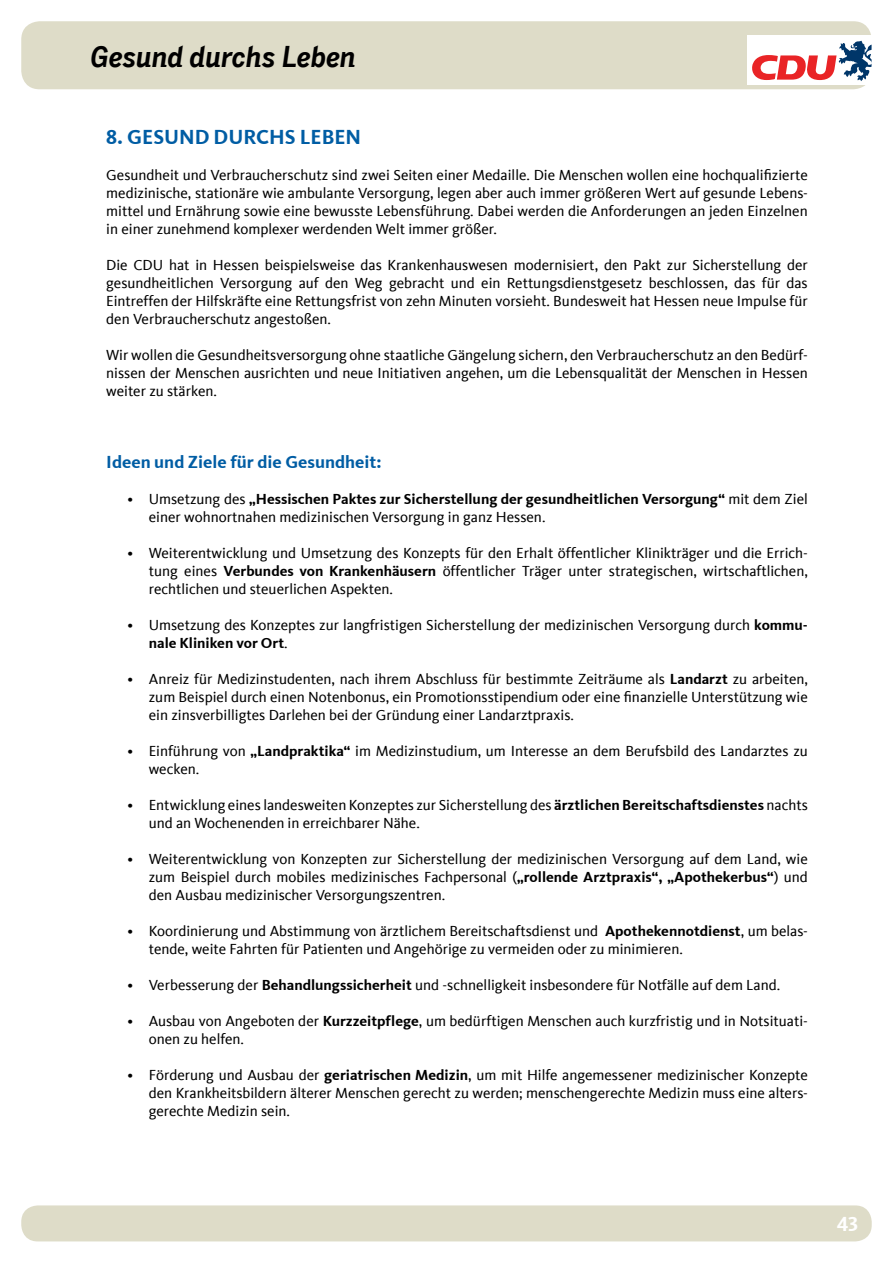
<style>
.page{position:relative;width:893px;height:1263px;background:#fff}
.page>*{position:absolute;margin:0;border:0;box-sizing:border-box;transform-origin:0 0}
.t1{font:italic 700 30px "CDU Skopex";letter-spacing:-.03em;color:#000}
.t2{font:700 21px "CDU Kievit Tab";color:#005da4}
.t3{font:700 21px "CDU Kievit Tab";color:#fff}
.t4{font:700 18px "CDU Kievit Tab";color:#005da4}
.t5{font:15px/18px "CDU Kievit Tab";color:#000;text-align:justify}
.s1{font-weight:700}
</style>
<div class="page">
<div style="left:21px;top:1205px;width:851px;height:36px;background:#dedcc8;border-radius:16px"></div>
<div style="left:21px;top:21px;width:851px;height:68px;background:#dedcc8;border-radius:18px"></div>
<div style="left:747px;top:35px;width:124px;height:49px;background:#fff"></div>
<svg style="left:752px;top:41px;width:120px;height:40px"></svg>
<h1 class="t1" style="left:91px;top:39px;width:267px">Gesund durchs Leben</h1>
<h2 class="t2" style="left:106px;top:125px;width:164px">8. Gesund durchs</h2>
<h2 class="t2" style="left:300px;top:125px;width:63px">Leben</h2>
<p class="t5" style="left:106px;top:166px;width:703px">Gesundheit und Verbraucherschutz sind zwei Seiten einer Medaille. Die Menschen wollen eine hochqualifizierte medizinische, stationäre wie ambulante Versorgung, legen aber auch immer größeren Wert auf gesunde Lebens&shy;mittel und Ernährung sowie eine bewusste Lebensführung. Dabei werden die Anforderungen an jeden Einzelnen in einer zunehmend komplexer werdenden Welt immer größer.</p>
<p class="t5" style="left:106px;top:256px;width:703px">Die CDU hat in Hessen beispielsweise das Krankenhauswesen modernisiert, den Pakt zur Sicherstellung der gesundheitlichen Versorgung auf den Weg gebracht und ein Rettungsdienstgesetz beschlossen, das für das Eintreffen der Hilfskräfte eine Rettungsfrist von zehn Minuten vorsieht. Bundesweit hat Hessen neue Impulse für den Verbraucherschutz angestoßen.</p>
<p class="t5" style="left:106px;top:346px;width:703px">Wir wollen die Gesundheitsversorgung ohne staatliche Gängelung sichern, den Verbraucherschutz an den Bedürf&shy;nissen der Menschen ausrichten und neue Initiativen angehen, um die Lebensqualität der Menschen in Hessen weiter zu stärken.</p>
<p class="t4" style="left:106px;top:451px;width:277px">Ideen und Ziele für die Gesundheit:</p>
<p class="t5" style="left:149px;top:490px;width:661px;text-indent:-21px">• Umsetzung des <span class="s1">„Hessischen Paktes zur Sicherstellung der gesundheitlichen Versorgung“</span> mit dem Ziel einer wohnortnahen medizinischen Versorgung in ganz Hessen.</p>
<p class="t5" style="left:149px;top:544px;width:661px;text-indent:-21px">• Weiterentwicklung und Umsetzung des Konzepts für den Erhalt öffentlicher Klinikträger und die Errich&shy;tung eines <span class="s1">Verbundes von Krankenhäusern</span> öffentlicher Träger unter strategischen, wirtschaftlichen, rechtlichen und steuerlichen Aspekten.</p>
<p class="t5" style="left:149px;top:616px;width:661px;text-indent:-21px">• Umsetzung des Konzeptes zur langfristigen Sicherstellung der medizinischen Versorgung durch <span class="s1">kommu&shy;nale Kliniken vor Ort</span>.</p>
<p class="t5" style="left:149px;top:670px;width:661px;text-indent:-21px">• Anreiz für Medizinstudenten, nach ihrem Abschluss für bestimmte Zeiträume als <span class="s1">Landarzt</span> zu arbeiten, zum Beispiel durch einen Notenbonus, ein Promotionsstipendium oder eine finanzielle Unterstützung wie ein zinsverbilligtes Darlehen bei der Gründung einer Landarztpraxis.</p>
<p class="t5" style="left:149px;top:742px;width:661px;text-indent:-21px">• Einführung von <span class="s1">„Landpraktika“</span> im Medizinstudium, um Interesse an dem Berufsbild des Landarztes zu wecken.</p>
<p class="t5" style="left:149px;top:796px;width:661px;text-indent:-21px">• Entwicklung eines landesweiten Konzeptes zur Sicherstellung des <span class="s1">ärztlichen Bereitschaftsdienstes</span> nachts und an Wochenenden in erreichbarer Nähe.</p>
<p class="t5" style="left:149px;top:850px;width:661px;text-indent:-21px">• Weiterentwicklung von Konzepten zur Sicherstellung der medizinischen Versorgung auf dem Land, wie zum Beispiel durch mobiles medizinisches Fachpersonal (<span class="s1">„rollende Arztpraxis“, „Apothekerbus“</span>) und den Ausbau medizinischer Versorgungszentren.</p>
<p class="t5" style="left:149px;top:922px;width:661px;text-indent:-21px">• Koordinierung und Abstimmung von ärztlichem Bereitschaftsdienst und <span class="s1">Apothekennotdienst</span>, um belas&shy;tende, weite Fahrten für Patienten und Angehörige zu vermeiden oder zu minimieren.</p>
<p class="t5" style="left:127px;top:976px;width:654px">• Verbesserung der <span class="s1">Behandlungssicherheit</span> und -schnelligkeit insbesondere für Notfälle auf dem Land.</p>
<p class="t5" style="left:149px;top:1012px;width:661px;text-indent:-21px">• Ausbau von Angeboten der <span class="s1">Kurzzeitpflege</span>, um bedürftigen Menschen auch kurzfristig und in Notsituati&shy;onen zu helfen.</p>
<p class="t5" style="left:149px;top:1066px;width:661px;text-indent:-21px">• Förderung und Ausbau der <span class="s1">geriatrischen Medizin</span>, um mit Hilfe angemessener medizinischer Konzepte den Krankheitsbildern älterer Menschen gerecht zu werden; menschengerechte Medizin muss eine alters&shy;gerechte Medizin sein.</p>
<h2 class="t3" style="left:837px;top:1212px;width:23px">43</h2>
</div>
